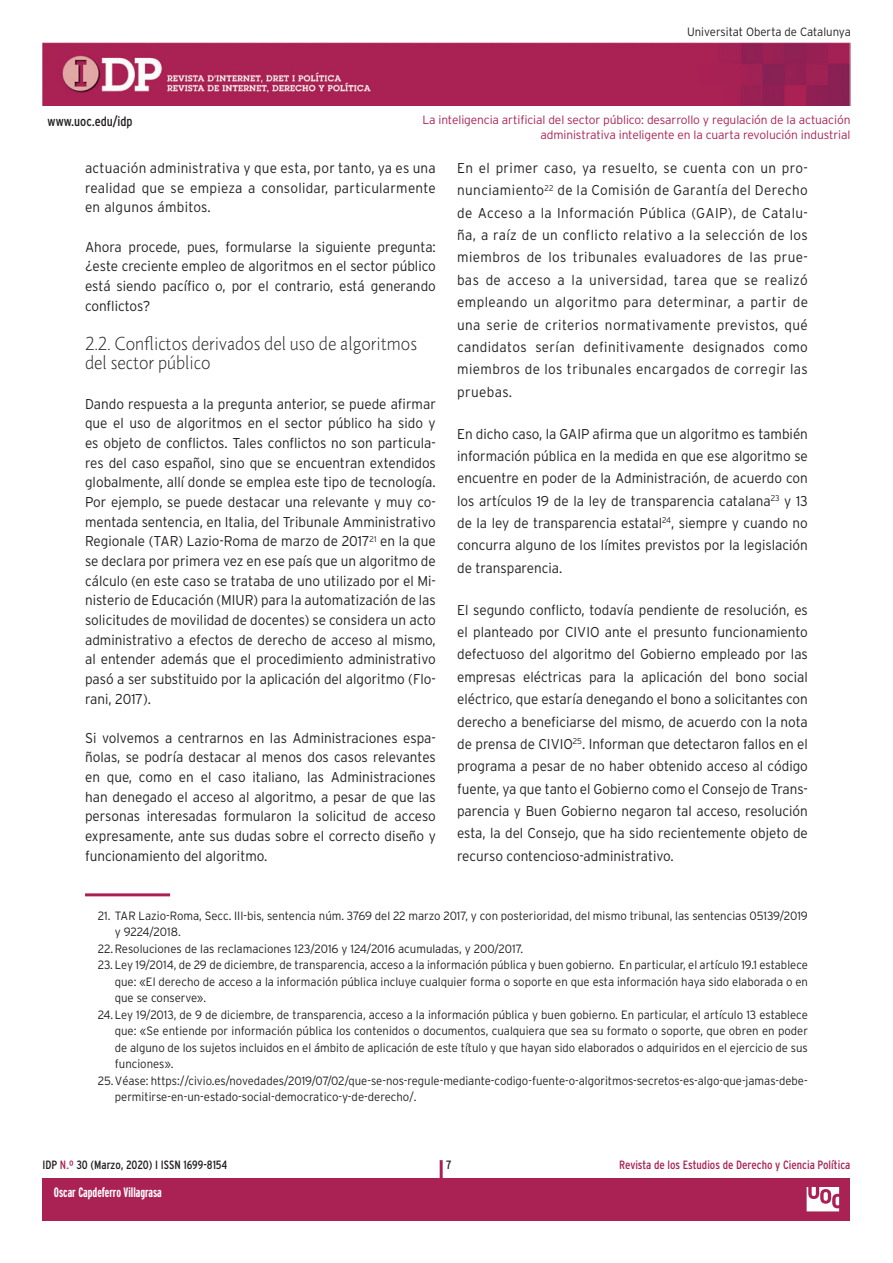
<style>
.page{position:relative;width:893px;height:1263px;background:#fff}
.page>*{position:absolute;margin:0;border:0;box-sizing:border-box;transform-origin:0 0}
.t1{font:300 18px/19.6px "Pragma ND";color:#231f20;scale:.95 1}
.t2{font:300 14.25px/22.4px "Interstate";color:#231f20;text-align:justify;scale:.95 1}
.t3{font:700 extra-condensed 13.5px "Interstate";color:#fff}
.t4{font:condensed 13.5px "Interstate";color:#231f20}
.t5{font:300 12px "Interstate";color:#231f20;scale:.95 1}
.t6{font:300 12px/14.4px "Interstate";letter-spacing:-.01em;color:#aa2254;text-align:right}
.t7{font:condensed 12px "Interstate";color:#aa2254}
.t8{font:condensed 12px "Interstate";color:#231f20}
.t9{font:300 12px "Interstate";letter-spacing:-.02em;color:#231f20;scale:.95 1}
.t10{font:700 extra-condensed 12px "Interstate";color:#fff}
.s1{color:#aa2254}
</style>
<div class="page">
<div style="left:43px;top:1178px;width:807px;height:42px;background:#aa2254"></div>
<hr style="left:440px;top:1160px;width:3px;height:44px;background:#aa2254">
<img style="left:43px;top:43px;width:807px;height:63px">
<svg style="left:806px;top:1187px;width:34px;height:25px"></svg>
<hr style="left:85px;top:893px;width:85px;height:3px;background:#aa2254">
<p class="t4" style="left:48px;top:113px;width:87px">www.uoc.edu/idp</p>
<p class="t5" style="left:687px;top:25px;width:174px">Universitat Oberta de Catalunya</p>
<p class="t6" style="left:422px;top:113px;width:430px">La inteligencia artificial del sector público: desarrollo y regulación de la actuación administrativa inteligente en la cuarta revolución industrial</p>
<p class="t2" style="left:85px;top:158px;width:371px;line-height:19.6px">actuación administrativa y que esta, por tanto, ya es una realidad que se empieza a consolidar, particularmente en algunos ámbitos.</p>
<p class="t2" style="left:85px;top:237px;width:371px;line-height:19.6px">Ahora procede, pues, formularse la siguiente pregunta: ¿este creciente empleo de algoritmos en el sector público está siendo pacífico o, por el contrario, está generando conflictos?</p>
<p class="t1" style="left:85px;top:333px;width:351px">2.2. Conflictos derivados del uso de algoritmos del sector público</p>
<p class="t2" style="left:85px;top:394px;width:371px;line-height:19.6px">Dando respuesta a la pregunta anterior, se puede afirmar que el uso de algoritmos en el sector público ha sido y es objeto de conflictos. Tales conflictos no son particula&shy;res del caso español, sino que se encuentran extendidos globalmente, allí donde se emplea este tipo de tecnología.<br>Por ejemplo, se puede destacar una relevante y muy co&shy;mentada sentencia, en Italia, del Tribunale Amministrativo Regionale (TAR) Lazio-Roma de marzo de 2017<sup>21</sup> en la que se declara por primera vez en ese país que un algoritmo de cálculo (en este caso se trataba de uno utilizado por el Mi&shy;nisterio de Educación (MIUR) para la automatización de las solicitudes de movilidad de docentes) se considera un acto administrativo a efectos de derecho de acceso al mismo, al entender además que el procedimiento administrativo pasó a ser substituido por la aplicación del algoritmo (Flo&shy;rani, 2017).</p>
<p class="t2" style="left:85px;top:728px;width:371px;line-height:19.6px">Si volvemos a centrarnos en las Administraciones espa&shy;ñolas, se podría destacar al menos dos casos relevantes en que, como en el caso italiano, las Administraciones han denegado el acceso al algoritmo, a pesar de que las personas interesadas formularon la solicitud de acceso expresamente, ante sus dudas sobre el correcto diseño y funcionamiento del algoritmo.</p>
<p class="t2" style="left:457px;top:157px;width:371px">En el primer caso, ya resuelto, se cuenta con un pro&shy;nunciamiento<sup>22</sup> de la Comisión de Garantía del Derecho de Acceso a la Información Pública (GAIP), de Catalu&shy;ña, a raíz de un conflicto relativo a la selección de los miembros de los tribunales evaluadores de las prue&shy;bas de acceso a la universidad, tarea que se realizó empleando un algoritmo para determinar, a partir de una serie de criterios normativamente previstos, qué candidatos serían definitivamente designados como miembros de los tribunales encargados de corregir las pruebas.</p>
<p class="t2" style="left:457px;top:422px;width:371px">En dicho caso, la GAIP afirma que un algoritmo es también información pública en la medida en que ese algoritmo se encuentre en poder de la Administración, de acuerdo con los artículos 19 de la ley de transparencia catalana<sup>23</sup> y 13 de la ley de transparencia estatal<sup>24</sup>, siempre y cuando no concurra alguno de los límites previstos por la legislación de transparencia.</p>
<p class="t2" style="left:457px;top:598px;width:371px">El segundo conflicto, todavía pendiente de resolución, es el planteado por CIVIO ante el presunto funcionamiento defectuoso del algoritmo del Gobierno empleado por las empresas eléctricas para la aplicación del bono social eléctrico, que estaría denegando el bono a solicitantes con derecho a beneficiarse del mismo, de acuerdo con la nota de prensa de CIVIO<sup>25</sup>. Informan que detectaron fallos en el programa a pesar de no haber obtenido acceso al código fuente, ya que tanto el Gobierno como el Consejo de Trans&shy;parencia y Buen Gobierno negaron tal acceso, resolución esta, la del Consejo, que ha sido recientemente objeto de recurso contencioso-administrativo.</p>
<p class="t5" style="left:98px;top:909px;width:749px">21. TAR Lazio-Roma, Secc. III-bis, sentencia núm. 3769 del 22 marzo 2017, y con posterioridad, del mismo tribunal, las sentencias 05139/2019</p>
<p class="t9" style="left:115px;top:925px;width:71px">y 9224/2018.</p>
<p class="t5" style="left:98px;top:942px;width:449px">22.Resoluciones de las reclamaciones 123/2016 y 124/2016 acumuladas, y 200/2017.</p>
<p class="t5" style="left:98px;top:958px;width:749px">23. Ley 19/2014, de 29 de diciembre, de transparencia, acceso a la información pública y buen gobierno. En particular, el artículo 19.1 establece</p>
<p class="t5" style="left:115px;top:975px;width:731px">que: «El derecho de acceso a la información pública incluye cualquier forma o soporte en que esta información haya sido elaborada o en</p>
<p class="t5" style="left:115px;top:991px;width:98px">que se conserve».</p>
<p class="t5" style="left:98px;top:1008px;width:749px">24.Ley 19/2013, de 9 de diciembre, de transparencia, acceso a la información pública y buen gobierno. En particular, el artículo 13 establece</p>
<p class="t5" style="left:115px;top:1024px;width:731px">que: «Se entiende por información pública los contenidos o documentos, cualquiera que sea su formato o soporte, que obren en poder</p>
<p class="t5" style="left:115px;top:1041px;width:731px">de alguno de los sujetos incluidos en el ámbito de aplicación de este título y que hayan sido elaborados o adquiridos en el ejercicio de sus</p>
<p class="t5" style="left:115px;top:1057px;width:63px">funciones».</p>
<p class="t5" style="left:98px;top:1074px;width:749px">25.Véase: https://civio.es/novedades/2019/07/02/que-se-nos-regule-mediante-codigo-fuente-o-algoritmos-secretos-es-algo-que-jamas-debe-</p>
<p class="t5" style="left:115px;top:1090px;width:319px">permitirse-en-un-estado-social-democratico-y-de-derecho/.</p>
<p class="t8" style="left:43px;top:1158px;width:186px">IDP <span class="s1">N.º</span> 30 (Marzo, 2020) I ISSN 1699-8154</p>
<p class="t8" style="left:446px;top:1158px;width:7px">7</p>
<p class="t7" style="left:619px;top:1158px;width:233px">Revista de los Estudios de Derecho y Ciencia Política</p>
<p class="t10" style="left:59px;top:1185px;width:31px">Eloi Puig</p>
<p class="t3" style="left:54px;top:1185px;width:110px">Oscar Capdeferro Villagrasa</p>
</div>
